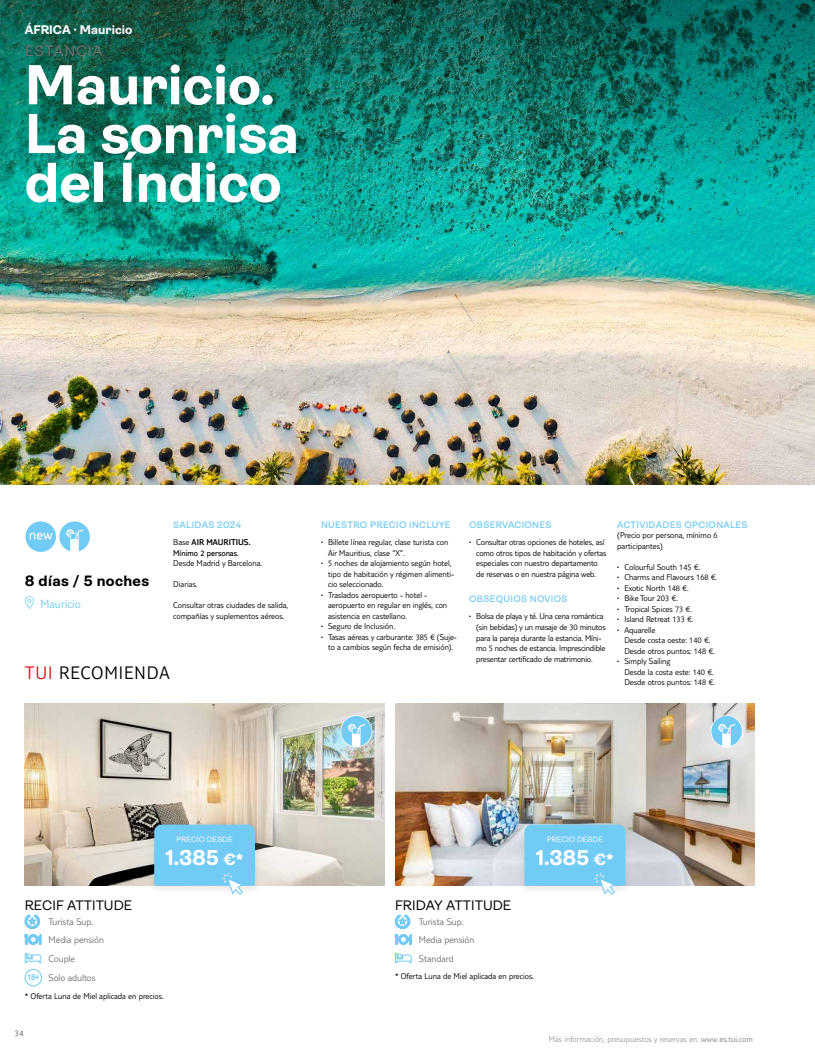
<style>
.page{position:relative;width:815px;height:1053px;background:#fff}
.page>*{position:absolute;margin:0;border:0;box-sizing:border-box;transform-origin:0 0}
.t1{font:700 56.25px/48.8px "Ambit";color:#fff}
.t2{font:700 21.38px "Ambit";letter-spacing:-.005em;color:#fff}
.t3{font:300 18.75px "TUI Type";letter-spacing:.05em;color:#000}
.t4{font:700 15px "Ambit";letter-spacing:.02em;color:#000}
.t5{font:15px "Ambit";letter-spacing:.05em;color:#706f6f}
.t6{font:13.75px "Ambit";color:#000}
.t7{font:700 12.5px "Ambit";color:#fff}
.t8{font:300 12.5px "TUI Type";color:#71cbf4}
.t9{font:300 10px/18.8px "TUI Type";color:#706f6f}
.t10{font:600 9.38px "Ambit";letter-spacing:.03em;color:#71cbf4}
.t11{font:300 9px "TUI Type";color:#71cbf4}
.t12{font:300 8.75px/10.5px "TUI Type";color:#000}
.t13{font:300 8.75px "TUI Type";color:#9d9d9c}
.t14{font:8.75px/10.5px "TUI Type";color:#000}
.t15{font:300 8.75px "TUI Type";color:#575756}
.t16{font:7.75px "Ambit";color:#fff}
.s1{font-weight:300}
.s2{color:#d51317}
.s3{font-weight:700}
.s4{font-size:16.25px}
.s5{font-weight:400}
</style>
<div class="page">
<img style="left:0;top:193px;width:814px;height:291px">
<img style="left:25px;top:703px;width:359px;height:182px">
<img style="left:395px;top:703px;width:360px;height:182px">
<img style="left:0;top:0;width:815px;height:193px">
<svg style="left:25px;top:596px;width:9px;height:12px"></svg>
<svg style="left:26px;top:521px;width:64px;height:31px"></svg>
<div style="left:147px;top:820px;width:116px;height:77px;background:#000;opacity:.1"></div>
<div style="left:517px;top:820px;width:116px;height:77px;background:#000;opacity:.1"></div>
<svg style="left:711px;top:715px;width:32px;height:32px"></svg>
<svg style="left:711px;top:716px;width:31px;height:29px"></svg>
<svg style="left:340px;top:715px;width:32px;height:32px"></svg>
<svg style="left:341px;top:716px;width:31px;height:29px"></svg>
<svg style="left:395px;top:914px;width:15px;height:14px"></svg>
<svg style="left:395px;top:934px;width:17px;height:10px"></svg>
<svg style="left:395px;top:953px;width:17px;height:10px"></svg>
<svg style="left:25px;top:914px;width:15px;height:14px"></svg>
<svg style="left:25px;top:934px;width:16px;height:10px"></svg>
<svg style="left:24px;top:953px;width:18px;height:10px"></svg>
<div style="left:25px;top:969px;width:17px;height:17px;border:1px solid #71cbf4;border-radius:50%"></div>
<svg style="left:524px;top:824px;width:101px;height:70px;background:#82cff3"></svg>
<svg style="left:154px;top:824px;width:101px;height:70px;background:#81cff2"></svg>
<h3 class="t7" style="left:25px;top:23px;width:109px">ÁFRICA · Mauricio</h3>
<h3 class="t5" style="left:25px;top:42px;width:79px">ESTANCIA</h3>
<h1 class="t1" style="left:25px;top:61px;width:276px">Mauricio.<br>La sonrisa del Índico</h1>
<h3 class="t4" style="left:25px;top:572px;width:126px">8 días / 5 noches</h3>
<h3 class="t8" style="left:40px;top:596px;width:42px">Mauricio</h3>
<p class="t10" style="left:173px;top:519px;width:69px">SALIDAS 2024</p>
<p class="t14" style="left:173px;top:537px;width:79px"><span class="s1">Base</span> <span class="s1">AIR MAURITIUS.<br></span>Mínimo 2 personas.</p>
<p class="t12" style="left:173px;top:558px;width:90px">Desde Madrid y Barcelona.</p>
<p class="t12" style="left:173px;top:579px;width:26px">Diarias.</p>
<p class="t12" style="left:173px;top:600px;width:116px">Consultar otras ciudades de salida, compañías y suplementos aéreos.</p>
<h3 class="t3" style="left:25px;top:662px;width:146px"><span class="s2">TUI</span> RECOMIENDA</h3>
<p class="t10" style="left:321px;top:519px;width:131px">NUESTRO PRECIO INCLUYE</p>
<p class="t12" style="left:321px;top:537px;width:129px"><span class="s3">·</span> Billete línea regular, clase turista con</p>
<p class="t12" style="left:328px;top:547px;width:78px">Air Mauritius, clase “X”.</p>
<p class="t12" style="left:321px;top:558px;width:132px"><span class="s3">·</span> 5 noches de alojamiento según hotel,</p>
<p class="t12" style="left:328px;top:568px;width:128px">tipo de habitación y régimen alimenti-</p>
<p class="t12" style="left:328px;top:579px;width:57px">cio seleccionado.</p>
<p class="t12" style="left:321px;top:589px;width:108px"><span class="s3">·</span> Traslados aeropuerto - hotel -</p>
<p class="t12" style="left:328px;top:600px;width:121px">aeropuerto en regular en inglés, con</p>
<p class="t12" style="left:328px;top:610px;width:80px">asistencia en castellano.</p>
<p class="t12" style="left:321px;top:621px;width:75px"><span class="s3">·</span> Seguro de Inclusión.</p>
<p class="t12" style="left:321px;top:631px;width:137px"><span class="s3">·</span> Tasas aéreas y carburante: 385 € (Suje-</p>
<p class="t12" style="left:328px;top:642px;width:127px">to a cambios según fecha de emisión).</p>
<p class="t10" style="left:469px;top:519px;width:84px">OBSERVACIONES</p>
<p class="t12" style="left:476px;top:537px;width:132px;text-indent:-7px"><span class="s3">·</span> Consultar otras opciones de hoteles, así como otros tipos de habitación y ofertas especiales con nuestro departamento de reservas o en nuestra página web.</p>
<p class="t10" style="left:469px;top:593px;width:100px">OBSEQUIOS NOVIOS</p>
<p class="t12" style="left:476px;top:611px;width:131px;text-indent:-7px"><span class="s3">·</span> Bolsa de playa y té. Una cena romántica (sin bebidas) y un masaje de 30 minutos para la pareja durante la estancia. Míni&shy;mo 5 noches de estancia. Imprescindible presentar certificado de matrimonio.</p>
<p class="t10" style="left:617px;top:519px;width:132px">ACTIVIDADES OPCIONALES</p>
<p class="t12" style="left:617px;top:530px;width:102px">(Precio por persona, mínimo 6 participantes)</p>
<p class="t12" style="left:617px;top:561px;width:101px"><span class="s3">·</span> Colourful South 145 €.<br><span class="s3">·</span> Charms and Flavours 168 €. <span class="s3">·</span> Exotic North 148 €.<br><span class="s3">·</span> Bike Tour 203 €.<br><span class="s3">·</span> Tropical Spices 73 €.<br><span class="s3">·</span> Island Retreat 133 €.<br><span class="s3">·</span> Aquarelle</p>
<p class="t12" style="left:624px;top:635px;width:88px">Desde costa oeste: 140 €.</p>
<p class="t12" style="left:624px;top:645px;width:92px">Desde otros puntos: 148 €.</p>
<p class="t12" style="left:617px;top:656px;width:55px"><span class="s3">·</span> Simply Sailing</p>
<p class="t12" style="left:624px;top:666px;width:91px">Desde la costa este: 140 €.</p>
<p class="t12" style="left:624px;top:677px;width:92px">Desde otros puntos: 148 €.</p>
<p class="t16" style="left:177px;top:835px;width:58px">PRECIO DESDE</p>
<h2 class="t2" style="left:166px;top:845px;width:79px">1.385 <span class="s4">€*</span></h2>
<p class="t16" style="left:547px;top:835px;width:58px">PRECIO DESDE</p>
<h2 class="t2" style="left:536px;top:845px;width:79px">1.385 <span class="s4">€*</span></h2>
<h3 class="t6" style="left:25px;top:897px;width:109px">RECIF ATTITUDE</h3>
<p class="t9" style="left:49px;top:911px;width:57px">Turista Sup.<br>Media pensión<br>Couple<br>Solo adultos</p>
<p class="t12" style="left:25px;top:990px;width:141px">* Oferta Luna de Miel aplicada en precios.</p>
<p class="t11" style="left:27px;top:971px;width:14px">18+</p>
<h3 class="t6" style="left:395px;top:897px;width:118px">FRIDAY ATTITUDE</h3>
<p class="t9" style="left:419px;top:911px;width:57px">Turista Sup.<br>Media pensión<br>Standard</p>
<p class="t12" style="left:395px;top:971px;width:141px">* Oferta Luna de Miel aplicada en precios.</p>
<p class="t15" style="left:15px;top:1028px;width:10px">34</p>
<p class="t13" style="left:549px;top:1033px;width:206px">Más información, presupuestos y reservas en: <span class="s5">www.es.tui.com</span></p>
</div>
